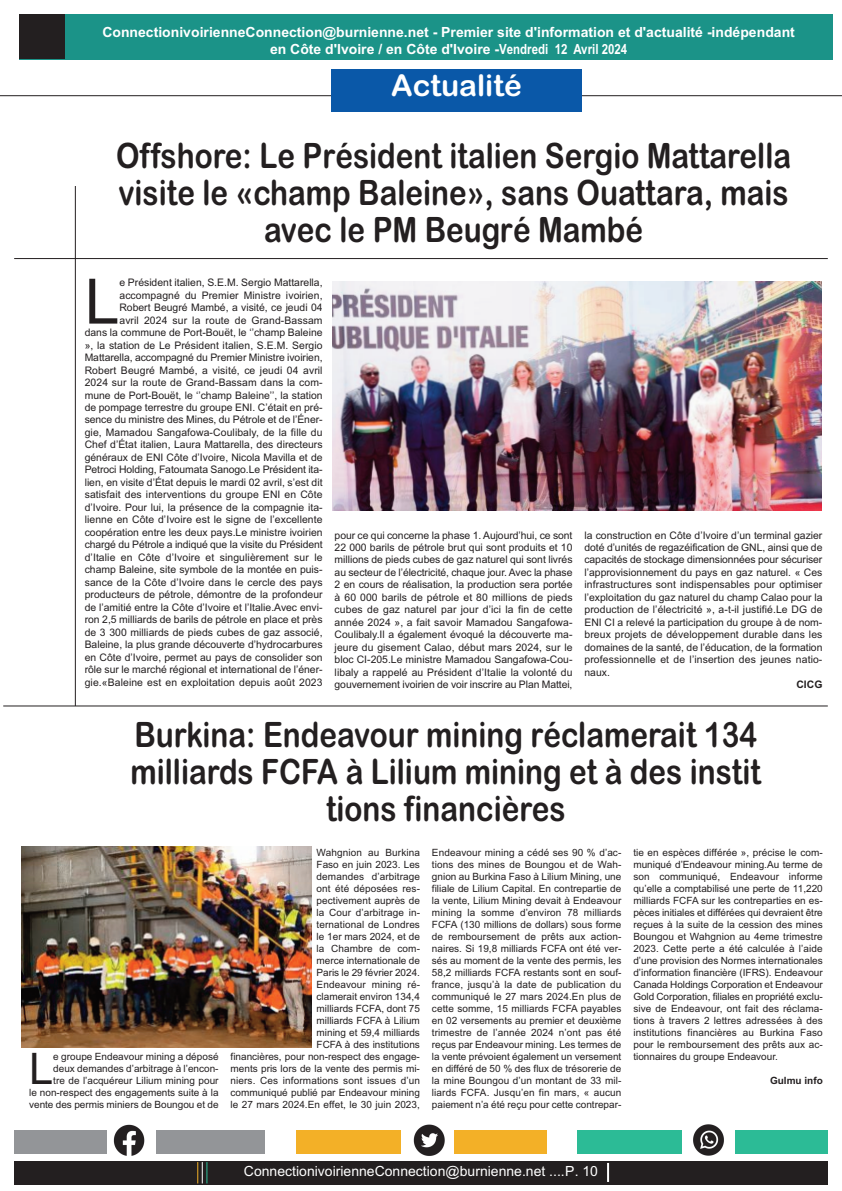
<style>
.page{position:relative;width:842px;height:1191px;background:#fff}
.page>*{position:absolute;margin:0;border:0;box-sizing:border-box;transform-origin:0 0}
.t1{font:62.6px "Arial";color:#231f20}
.t2{font:43.5px "Arial";color:#231f20}
.t3{font:35px/37px "Arial Rounded MT Bold";color:#231f20;text-align:center;scale:.85 1}
.t4{font:30px "Arial Rounded MT Bold";color:#fff}
.t5{font:700 14px/16.8px "Arial";color:#fff;text-align:center}
.t6{font:14px "Arial";color:#fff}
.t7{font:10.4px/12.5px "Arial";color:#231f20;text-align:justify}
.t8{font:700 10.4px "Arial";color:#231f20}
.t9{font:10px/12px "Arial";color:#231f20;text-align:right}
.t10{font:700 10px "Arial";color:#231f20}
.s1{font-family:"Arial Narrow"}
</style>
<div class="page">
<hr style="left:0;top:95px;width:842px;height:1px;background:#231f20">
<div style="left:19px;top:14px;width:814px;height:46px;background:#1b9388"></div>
<div style="left:19px;top:14px;width:46px;height:45px;background:#231f20"></div>
<hr style="left:75px;top:186px;width:1px;height:520px;background:#231f20">
<hr style="left:14px;top:258px;width:814px;height:1px;background:#231f20">
<div style="left:331px;top:69px;width:250px;height:43px;background:#0a58a8"></div>
<img style="left:332px;top:281px;width:489px;height:230px">
<div style="left:14px;top:1130px;width:251px;height:23px;background:#939598"></div>
<div style="left:296px;top:1130px;width:250px;height:23px;background:#f3b027"></div>
<div style="left:577px;top:1130px;width:251px;height:23px;background:#2cbb96"></div>
<div style="left:14px;top:1161px;width:814px;height:23px;background:#231f20"></div>
<img style="left:107px;top:1124px;width:49px;height:32px">
<img style="left:401px;top:1124px;width:52px;height:32px">
<img style="left:683px;top:1124px;width:52px;height:32px">
<svg style="left:197px;top:1162px;width:10px;height:21px"></svg>
<svg style="left:607px;top:1163px;width:2px;height:19px"></svg>
<hr style="left:3px;top:705px;width:825px;height:1px;background:#231f20">
<img style="left:21px;top:846px;width:291px;height:201px">
<h3 class="t5" style="left:102px;top:24px;width:694px">ConnectionivoirienneConnection@burnienne.net - Premier site d'information et d'actualité -indépendant en Côte d'Ivoire / en Côte d'Ivoire -<span class="s1">Vendredi 12 Avril 2024</span></h3>
<h3 class="t4" style="left:391px;top:68px;width:132px">Actualité</h3>
<h3 class="t3" style="left:116px;top:137px;width:795px">Offshore: Le Président italien Sergio Mattarella visite le «champ Baleine», sans Ouattara, mais avec le PM Beugré Mambé</h3>
<p class="t7" style="left:85px;top:276px;width:239px;text-align:right">e Président italien, S.E.M. Sergio Mattarella, accompagné du Premier Ministre ivoirien,<br>Robert Beugré Mambé, a visité, ce jeudi 04<br>avril 2024 sur la route de Grand-Bassam<br>dans la commune de Port-Bouët, le ‘’champ Baleine », la station de Le Président italien, S.E.M. Sergio Mattarella, accompagné du Premier Ministre ivoirien, Robert Beugré Mambé, a visité, ce jeudi 04 avril 2024 sur la route de Grand-Bassam dans la com&shy;mune de Port-Bouët, le ‘’champ Baleine’’, la station de pompage terrestre du groupe ENI. C’était en pré&shy;sence du ministre des Mines, du Pétrole et de l’Éner&shy;gie, Mamadou Sangafowa-Coulibaly, de la fille du Chef d’État italien, Laura Mattarella, des directeurs généraux de ENI Côte d’Ivoire, Nicola Mavilla et de Petroci Holding, Fatoumata Sanogo.Le Président ita&shy;lien, en visite d’État depuis le mardi 02 avril, s’est dit satisfait des interventions du groupe ENI en Côte d’Ivoire. Pour lui, la présence de la compagnie ita&shy;lienne en Côte d’Ivoire est le signe de l’excellente coopération entre les deux pays.Le ministre ivoirien chargé du Pétrole a indiqué que la visite du Président d’Italie en Côte d’Ivoire et singulièrement sur le champ Baleine, site symbole de la montée en puis&shy;sance de la Côte d’Ivoire dans le cercle des pays producteurs de pétrole, démontre de la profondeur de l’amitié entre la Côte d’Ivoire et l’Italie.Avec envi&shy;ron 2,5 milliards de barils de pétrole en place et près de 3 300 milliards de pieds cubes de gaz associé, Baleine, la plus grande découverte d’hydrocarbures en Côte d’Ivoire, permet au pays de consolider son rôle sur le marché régional et international de l’éner&shy;gie.«Baleine est en exploitation depuis août 2023</p>
<h1 class="t1" style="left:85px;top:265px;width:36px">L</h1>
<p class="t7" style="left:335px;top:528px;width:239px">pour ce qui concerne la phase 1. Aujourd’hui, ce sont 22 000 barils de pétrole brut qui sont produits et 10 millions de pieds cubes de gaz naturel qui sont livrés au secteur de l’électricité, chaque jour. Avec la phase 2 en cours de réalisation, la production sera portée à 60 000 barils de pétrole et 80 millions de pieds cubes de gaz naturel par jour d’ici la fin de cette année 2024 », a fait savoir Mamadou Sangafowa-Coulibaly.Il a également évoqué la découverte ma&shy;jeure du gisement Calao, début mars 2024, sur le bloc CI-205.Le ministre Mamadou Sangafowa-Cou&shy;libaly a rappelé au Président d’Italie la volonté du gouvernement ivoirien de voir inscrire au Plan Mattei,</p>
<p class="t7" style="left:584px;top:528px;width:239px">la construction en Côte d’Ivoire d’un terminal gazier doté d’unités de regazéification de GNL, ainsi que de capacités de stockage dimensionnées pour sécuriser l’approvisionnement du pays en gaz naturel. « Ces infrastructures sont indispensables pour optimiser l’exploitation du gaz naturel du champ Calao pour la production de l’électricité », a-t-il justifié.Le DG de ENI CI a relevé la participation du groupe à de nom&shy;breux projets de développement durable dans les domaines de la santé, de l’éducation, de la formation professionnelle et de l’insertion des jeunes natio&shy;naux.</p>
<p class="t8" style="left:796px;top:678px;width:28px">CICG</p>
<h3 class="t3" style="left:130px;top:716px;width:743px">Burkina: Endeavour mining réclamerait 134 milliards FCFA à Lilium mining et à des instit tions financières</h3>
<p class="t9" style="left:29px;top:1050px;width:191px">e groupe Endeavour mining a déposé deux demandes d’arbitrage à l’encon-<br>tre de l’acquéreur Lilium mining pour<br>le non-respect des engagements suite à la vente des permis miniers de Boungou et de</p>
<h2 class="t2" style="left:29px;top:1043px;width:26px">L</h2>
<p class="t9" style="left:231px;top:847px;width:191px">Wahgnion au Burkina<br>Faso en juin 2023. Les<br>demandes d’arbitrage<br>ont été déposées res-<br>pectivement auprès de<br>la Cour d’arbitrage in-<br>ternational de Londres<br>le 1er mars 2024, et de<br>la Chambre de com-<br>merce internationale de<br>Paris le 29 février 2024.<br>Endeavour mining ré-<br>clamerait environ 134,4<br>milliards FCFA, dont 75<br>milliards FCFA à Lilium<br>mining et 59,4 milliards<br>FCFA à des institutions<br>financières, pour non-respect des engage&shy;ments pris lors de la vente des permis mi&shy;niers. Ces informations sont issues d’un communiqué publié par Endeavour mining le 27 mars 2024.En effet, le 30 juin 2023,</p>
<p class="t9" style="left:432px;top:847px;width:191px;text-align:justify">Endeavour mining a cédé ses 90 % d’ac&shy;tions des mines de Boungou et de Wah&shy;gnion au Burkina Faso à Lilium Mining, une filiale de Lilium Capital. En contrepartie de la vente, Lilium Mining devait à Endeavour mining la somme d’environ 78 milliards FCFA (130 millions de dollars) sous forme de remboursement de prêts aux action&shy;naires. Si 19,8 milliards FCFA ont été ver&shy;sés au moment de la vente des permis, les 58,2 milliards FCFA restants sont en souf&shy;france, jusqu’à la date de publication du communiqué le 27 mars 2024.En plus de cette somme, 15 milliards FCFA payables en 02 versements au premier et deuxième trimestre de l’année 2024 n’ont pas été reçus par Endeavour mining. Les termes de la vente prévoient également un versement en différé de 50 % des flux de trésorerie de la mine Boungou d’un montant de 33 mil&shy;liards FCFA. Jusqu’en fin mars, « aucun paiement n’a été reçu pour cette contrepar-</p>
<p class="t9" style="left:633px;top:847px;width:191px;text-align:justify">tie en espèces différée », précise le com&shy;muniqué d’Endeavour mining.Au terme de son communiqué, Endeavour informe qu’elle a comptabilisé une perte de 11,220 milliards FCFA sur les contreparties en es&shy;pèces initiales et différées qui devraient être reçues à la suite de la cession des mines Boungou et Wahgnion au 4eme trimestre 2023. Cette perte a été calculée à l’aide d’une provision des Normes internationales d’information financière (IFRS). Endeavour Canada Holdings Corporation et Endeavour Gold Corporation, filiales en propriété exclu&shy;sive de Endeavour, ont fait des réclama&shy;tions à travers 2 lettres adressées à des institutions financières au Burkina Faso pour le remboursement des prêts aux ac&shy;tionnaires du groupe Endeavour.</p>
<p class="t10" style="left:770px;top:1075px;width:54px">Gulmu info</p>
<h3 class="t6" style="left:244px;top:1163px;width:356px">ConnectionivoirienneConnection@burnienne.net ....P. 10</h3>
</div>
